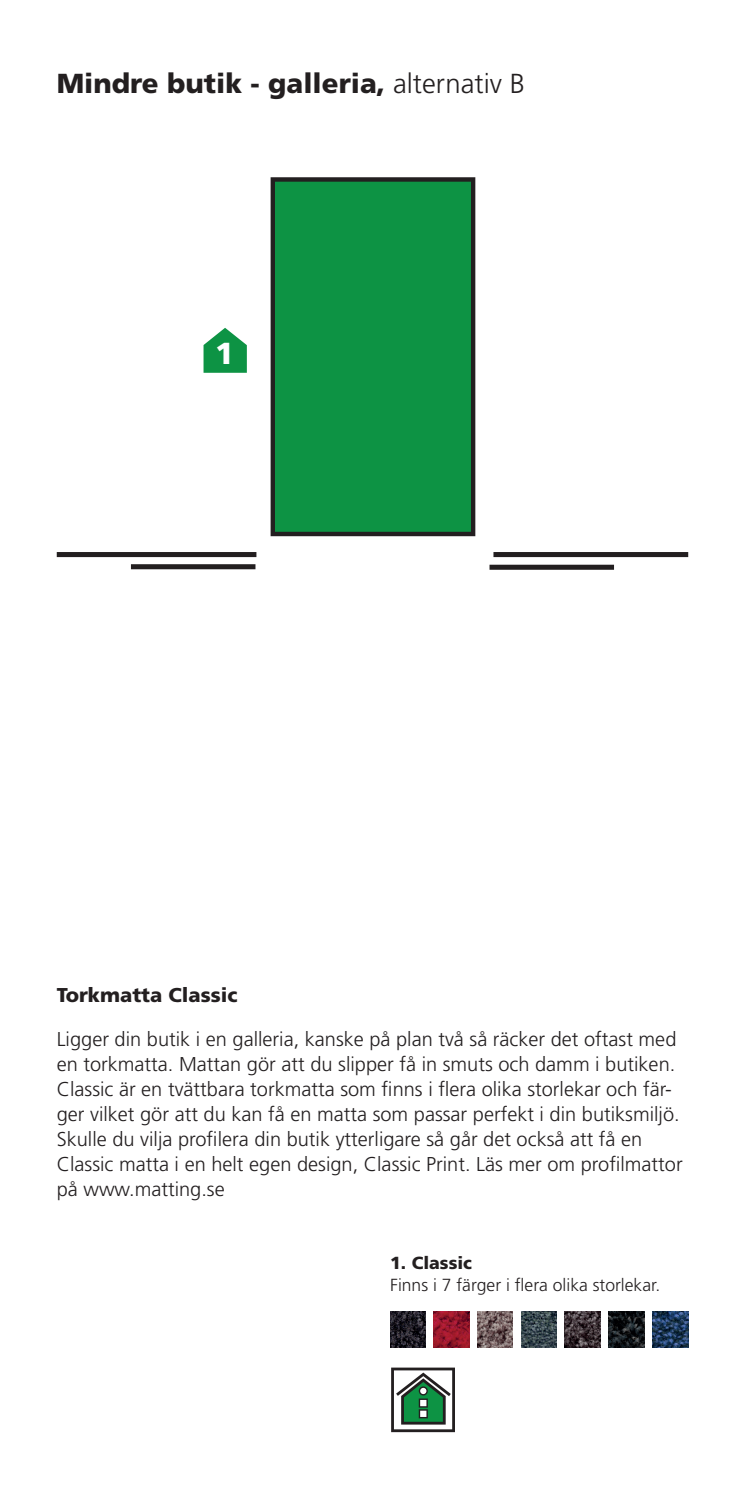
<style>
.page{position:relative;width:745px;height:1489px;background:#fff}
.page>*{position:absolute;margin:0;border:0;box-sizing:border-box;transform-origin:0 0}
.t1{font:900 30.25px "Frutiger";color:#fff}
.t2{font:900 27.5px "Frutiger";color:#231f20}
.t3{font:300 20px/25px "Frutiger";color:#231f20}
.t4{font:900 20px "Frutiger";color:#231f20}
.t5{font:300 17.5px "Frutiger";color:#231f20}
.t6{font:900 17.5px "Frutiger";color:#231f20}
.s1{font-weight:300}
</style>
<div class="page">
<svg style="left:270px;top:177px;width:205px;height:359px;background:#0f8b42"></svg>
<div style="left:57px;top:552px;width:199px;height:5px;background:#231f20"></div>
<div style="left:131px;top:564px;width:124px;height:5px;background:#231f20"></div>
<div style="left:493px;top:552px;width:194px;height:5px;background:#231f20"></div>
<div style="left:489px;top:564px;width:124px;height:5px;background:#231f20"></div>
<svg style="left:203px;top:328px;width:44px;height:45px"></svg>
<svg style="left:391px;top:1367px;width:63px;height:64px"></svg>
<img style="left:390px;top:1311px;width:35px;height:35px">
<img style="left:433px;top:1311px;width:36px;height:35px">
<img style="left:477px;top:1311px;width:35px;height:35px">
<img style="left:521px;top:1311px;width:35px;height:35px">
<img style="left:564px;top:1311px;width:36px;height:35px">
<img style="left:608px;top:1311px;width:35px;height:35px">
<img style="left:652px;top:1311px;width:35px;height:35px">
<h2 class="t2" style="left:57px;top:67px;width:469px">Mindre butik - galleria, <span class="s1">alternativ B</span></h2>
<h1 class="t1" style="left:215px;top:335px;width:20px">1</h1>
<p class="t4" style="left:57px;top:982px;width:182px">Torkmatta Classic</p>
<p class="t3" style="left:57px;top:1026px;width:627px">Ligger din butik i en galleria, kanske på plan två så räcker det oftast med en torkmatta. Mattan gör att du slipper få in smuts och damm i butiken.<br>Classic är en tvättbara torkmatta som finns i flera olika storlekar och fär&shy;ger vilket gör att du kan få en matta som passar perfekt i din butiksmiljö.<br>Skulle du vilja profilera din butik ytterligare så går det också att få en Classic matta i en helt egen design, Classic Print. Läs mer om profilmattor på www.matting.se</p>
<p class="t6" style="left:390px;top:1251px;width:83px">1. Classic</p>
<p class="t5" style="left:390px;top:1275px;width:271px">Finns i 7 färger i flera olika storlekar.</p>
</div>
